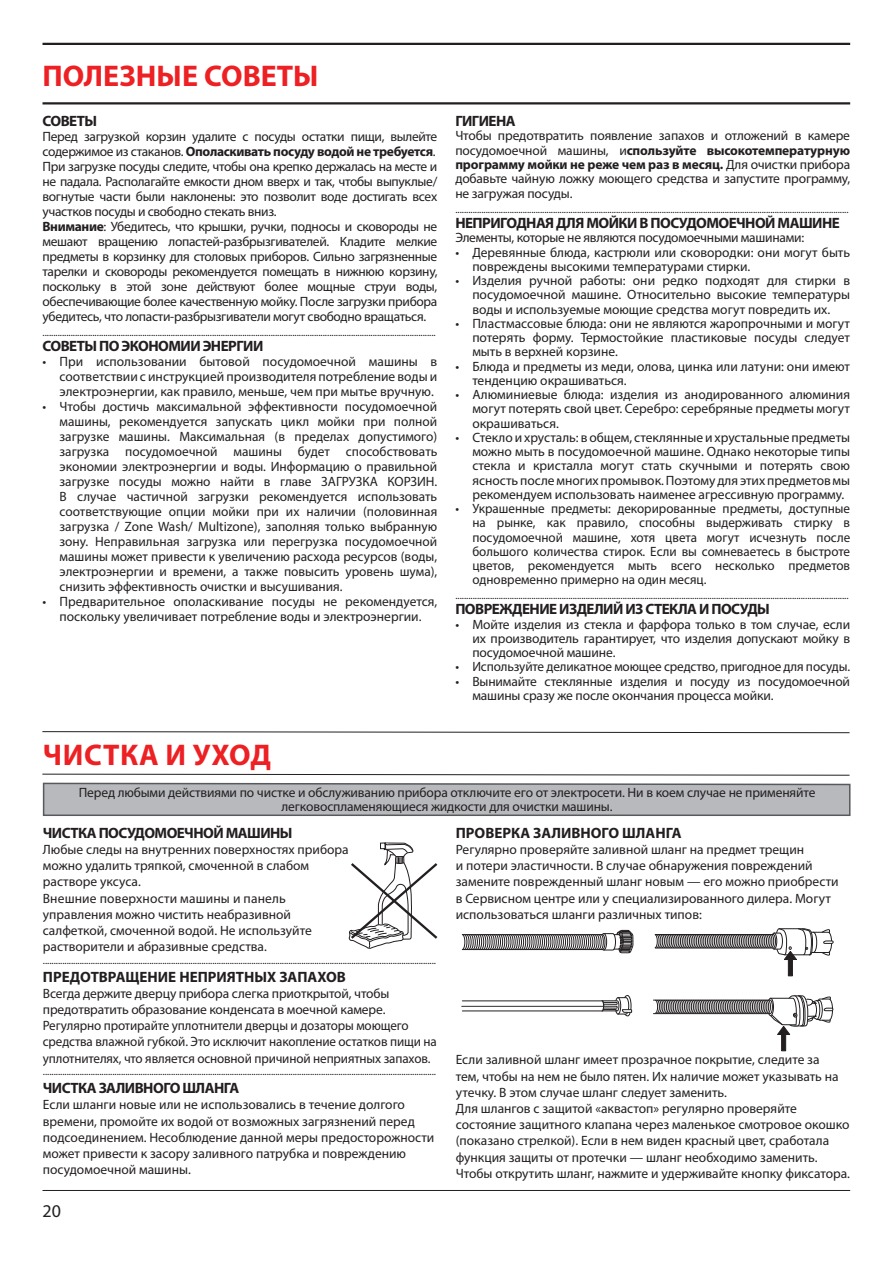
<style>
.page{position:relative;width:893px;height:1263px;background:#fff}
.page>*{position:absolute;margin:0;border:0;box-sizing:border-box;transform-origin:0 0}
.t1{font:700 30px "Myriad Pro";color:#ed2024}
.t2{font:700 30px "Myriad Pro";letter-spacing:.02em;color:#ed2024}
.t3{font:18px "Myriad Pro";color:#231f20}
.t4{font:700 15px "Myriad Pro";letter-spacing:-.035em;color:#231f20}
.t5{font:700 15px "Myriad Pro";color:#231f20}
.t6{font:13.5px/16.2px "Myriad Pro";letter-spacing:-.005em;color:#231f20;text-align:justify}
.t7{font:13.5px/15px "Myriad Pro";letter-spacing:-.025em;color:#231f20}
.t8{font:10.5px "Myriad Pro";color:#231f20}
.s1{font-weight:700}
</style>
<div class="page">
<hr style="left:43px;top:1190px;width:807px;height:1px;background:#231f20">
<hr style="left:43px;top:43px;width:807px;height:2px;background:#231f20">
<hr style="left:43px;top:102px;width:807px;height:3px;background:#231f20">
<svg style="left:42px;top:773px;width:808px;height:3px"></svg>
<svg style="left:42px;top:731px;width:808px;height:2px;background:#929091"></svg>
<svg style="left:348px;top:842px;width:89px;height:107px"></svg>
<svg style="left:42px;top:782px;width:809px;height:34px;background:#b0b2b5"></svg>
<svg style="left:461px;top:995px;width:171px;height:21px"></svg>
<hr style="left:462px;top:1006px;width:141px;height:1px;background:#404041">
<svg style="left:461px;top:930px;width:173px;height:23px"></svg>
<svg style="left:654px;top:928px;width:180px;height:49px"></svg>
<svg style="left:653px;top:995px;width:181px;height:57px"></svg>
<h1 class="t1" style="left:43px;top:59px;width:278px">ПОЛЕЗНЫЕ СОВЕТЫ</h1>
<p class="t4" style="left:43px;top:112px;width:56px">СОВЕТЫ</p>
<p class="t7" style="left:43px;top:130px;width:396px">Перед загрузкой корзин удалите с посуды остатки пищи, вылейте содержимое из стаканов. <span class="s1">Ополаскивать посуду водой не требуется</span>.<br>При загрузке посуды следите, чтобы она крепко держалась на месте и не падала. Располагайте емкости дном вверх и так, чтобы выпуклые/ вогнутые части были наклонены: это позволит воде достигать всех участков посуды и свободно стекать вниз.<br><span class="s1">Внимание</span>: Убедитесь, что крышки, ручки, подносы и сковороды не мешают вращению лопастей-разбрызгивателей. Кладите мелкие предметы в корзинку для столовых приборов. Сильно загрязненные тарелки и сковороды рекомендуется помещать в нижнюю корзину, поскольку в этой зоне действуют более мощные струи воды, обеспечивающие более качественную мойку. После загрузки прибора убедитесь, что лопасти-разбрызгиватели могут свободно вращаться.</p>
<p class="t8" style="left:43px;top:329px;width:395px">.....................................................................................................................................................................................</p>
<p class="t4" style="left:43px;top:337px;width:222px">СОВЕТЫ ПО ЭКОНОМИИ ЭНЕРГИИ</p>
<p class="t6" style="left:60px;top:355px;width:379px;line-height:15px;text-indent:-17px">• При использовании бытовой посудомоечной машины в соответствии с инструкцией производителя потребление воды и электроэнергии, как правило, меньше, чем при мытье вручную.</p>
<p class="t6" style="left:60px;top:400px;width:379px;line-height:15px;text-indent:-17px">• Чтобы достичь максимальной эффективности посудомоечной машины, рекомендуется запускать цикл мойки при полной загрузке машины. Максимальная (в пределах допустимого) загрузка посудомоечной машины будет способствовать экономии электроэнергии и воды. Информацию о правильной загрузке посуды можно найти в главе ЗАГРУЗКА КОРЗИН.<br>В случае частичной загрузки рекомендуется использовать соответствующие опции мойки при их наличии (половинная загрузка / Zone Wash/ Multizone), заполняя только выбранную зону. Неправильная загрузка или перегрузка посудомоечной машины может привести к увеличению расхода ресурсов (воды, электроэнергии и времени, а также повысить уровень шума), снизить эффективность очистки и высушивания.</p>
<p class="t6" style="left:43px;top:595px;width:396px;line-height:15px;text-align:center">• Предварительное ополаскивание посуды не рекомендуется, поскольку увеличивает потребление воды и электроэнергии.</p>
<h1 class="t2" style="left:43px;top:737px;width:230px">ЧИСТКА И УХОД</h1>
<p class="t4" style="left:455px;top:112px;width:62px">ГИГИЕНА</p>
<p class="t6" style="left:455px;top:130px;width:396px;line-height:14.4px">Чтобы предотвратить появление запахов и отложений в камере посудомоечной машины, и<span class="s1">спользуйте высокотемпературную программу мойки не реже чем раз в месяц.</span> Для очистки прибора добавьте чайную ложку моющего средства и запустите программу, не загружая посуды.</p>
<p class="t8" style="left:455px;top:206px;width:395px">.....................................................................................................................................................................................</p>
<p class="t4" style="left:455px;top:214px;width:386px">НЕПРИГОДНАЯ ДЛЯ МОЙКИ В ПОСУДОМОЕЧНОЙ МАШИНЕ</p>
<p class="t6" style="left:455px;top:231px;width:350px">Элементы, которые не являются посудомоечными машинами:</p>
<p class="t6" style="left:472px;top:246px;width:379px;line-height:14.2px;text-indent:-17px">• Деревянные блюда, кастрюли или сковородки: они могут быть повреждены высокими температурами стирки.</p>
<p class="t6" style="left:472px;top:274px;width:379px;line-height:14.2px;text-indent:-17px">• Изделия ручной работы: они редко подходят для стирки в посудомоечной машине. Относительно высокие температуры воды и используемые моющие средства могут повредить их.</p>
<p class="t6" style="left:472px;top:317px;width:379px;line-height:14.2px;text-indent:-17px">• Пластмассовые блюда: они не являются жаропрочными и могут потерять форму. Термостойкие пластиковые посуды следует мыть в верхней корзине.</p>
<p class="t6" style="left:472px;top:360px;width:379px;line-height:14.2px;text-indent:-17px">• Блюда и предметы из меди, олова, цинка или латуни: они имеют тенденцию окрашиваться.</p>
<p class="t6" style="left:472px;top:388px;width:379px;line-height:14.2px;text-indent:-17px">• Алюминиевые блюда: изделия из анодированного алюминия могут потерять свой цвет. Серебро: серебряные предметы могут окрашиваться.</p>
<p class="t6" style="left:472px;top:431px;width:379px;line-height:14.2px;text-indent:-17px">• Стекло и хрусталь: в общем, стеклянные и хрустальные предметы можно мыть в посудомоечной машине. Однако некоторые типы стекла и кристалла могут стать скучными и потерять свою ясность после многих промывок. Поэтому для этих предметов мы рекомендуем использовать наименее агрессивную программу.</p>
<p class="t6" style="left:472px;top:502px;width:379px;line-height:14.2px;text-indent:-17px">• Украшенные предметы: декорированные предметы, доступные на рынке, как правило, способны выдерживать стирку в посудомоечной машине, хотя цвета могут исчезнуть после большого количества стирок. Если вы сомневаетесь в быстроте цветов, рекомендуется мыть всего несколько предметов одновременно примерно на один месяц.</p>
<p class="t8" style="left:455px;top:592px;width:395px">.....................................................................................................................................................................................</p>
<p class="t4" style="left:455px;top:600px;width:316px">ПОВРЕЖДЕНИЕ ИЗДЕЛИЙ ИЗ СТЕКЛА И ПОСУДЫ</p>
<p class="t6" style="left:472px;top:618px;width:379px;line-height:14.2px;text-indent:-17px">• Мойте изделия из стекла и фарфора только в том случае, если их производитель гарантирует, что изделия допускают мойку в посудомоечной машине.</p>
<p class="t6" style="left:455px;top:659px;width:396px">• Используйте деликатное моющее средство, пригодное для посуды.</p>
<p class="t6" style="left:472px;top:675px;width:379px;line-height:14.2px;text-indent:-17px">• Вынимайте стеклянные изделия и посуду из посудомоечной машины сразу же после окончания процесса мойки.</p>
<p class="t6" style="left:79px;top:787px;width:738px;line-height:13.5px;text-align:center">Перед любыми действиями по чистке и обслуживанию прибора отключите его от электросети. Ни в коем случае не применяйте легковоспламеняющиеся жидкости для очистки машины.</p>
<p class="t4" style="left:43px;top:824px;width:251px">ЧИСТКА ПОСУДОМОЕЧНОЙ МАШИНЫ</p>
<p class="t6" style="left:43px;top:842px;width:307px;text-align:left">Любые следы на внутренних поверхностях прибора можно удалить тряпкой, смоченной в слабом растворе уксуса.<br>Внешние поверхности машины и панель управления можно чистить неабразивной салфеткой, смоченной водой. Не используйте растворители и абразивные средства.</p>
<p class="t8" style="left:43px;top:956px;width:395px">.....................................................................................................................................................................................</p>
<p class="t5" style="left:43px;top:968px;width:304px">ПРЕДОТВРАЩЕНИЕ НЕПРИЯТНЫХ ЗАПАХОВ</p>
<p class="t6" style="left:43px;top:986px;width:395px;text-align:left">Всегда держите дверцу прибора слегка приоткрытой, чтобы предотвратить образование конденсата в моечной камере.<br>Регулярно протирайте уплотнители дверцы и дозаторы моющего средства влажной губкой. Это исключит накопление остатков пищи на уплотнителях, что является основной причиной неприятных запахов.</p>
<p class="t8" style="left:43px;top:1068px;width:395px">.....................................................................................................................................................................................</p>
<p class="t4" style="left:43px;top:1079px;width:198px">ЧИСТКА ЗАЛИВНОГО ШЛАНГА</p>
<p class="t6" style="left:43px;top:1098px;width:393px;text-align:left">Если шланги новые или не использовались в течение долгого времени, промойте их водой от возможных загрязнений перед подсоединением. Несоблюдение данной меры предосторожности может привести к засору заливного патрубка и повреждению посудомоечной машины.</p>
<h2 class="t3" style="left:43px;top:1204px;width:20px">20</h2>
<p class="t5" style="left:456px;top:824px;width:227px">ПРОВЕРКА ЗАЛИВНОГО ШЛАНГА</p>
<p class="t6" style="left:456px;top:842px;width:384px;text-align:left">Регулярно проверяйте заливной шланг на предмет трещин<br>и потери эластичности. В случае обнаружения повреждений замените поврежденный шланг новым — его можно приобрести в Сервисном центре или у специализированного дилера. Могут использоваться шланги различных типов:</p>
<p class="t6" style="left:456px;top:1053px;width:396px;text-align:left">Если заливной шланг имеет прозрачное покрытие, следите за<br>тем, чтобы на нем не было пятен. Их наличие может указывать на утечку. В этом случае шланг следует заменить.<br>Для шлангов с защитой «аквастоп» регулярно проверяйте состояние защитного клапана через маленькое смотровое окошко (показано стрелкой). Если в нем виден красный цвет, сработала функция защиты от протечки — шланг необходимо заменить.<br>Чтобы открутить шланг, нажмите и удерживайте кнопку фиксатора.</p>
</div>
